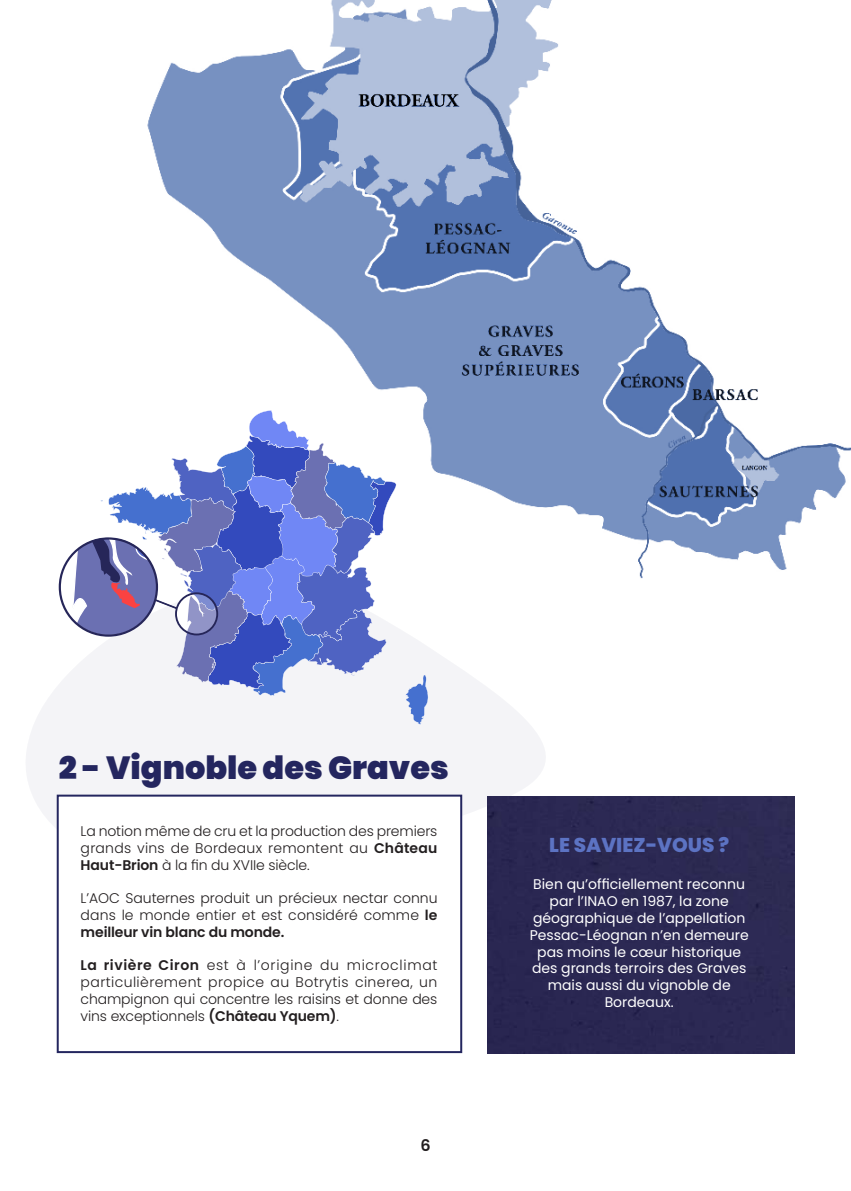
<style>
.page{position:relative;width:851px;height:1191px;background:#fff}
.page>*{position:absolute;margin:0;border:0;box-sizing:border-box;transform-origin:0 0}
.t1{font:900 32px "Poppins";color:#24265f}
.t2{font:800 20px "Poppins";color:#5c73c3}
.t3{font:600 16px "Poppins";color:#231f20}
.t4{font:300 14px/16.8px "Poppins";letter-spacing:-.005em;color:#231f20;text-align:justify}
.t5{font:14px/16.8px "Poppins";color:#fff;text-align:center}
.s1{font-weight:600}
</style>
<div class="page">
<img style="left:147px;top:0;width:703px;height:578px">
<svg style="left:26px;top:553px;width:547px;height:329px;fill:#f4f4f7"></svg>
<svg style="left:59px;top:410px;width:371px;height:315px"></svg>
<div style="left:57px;top:794px;width:405px;height:259px;background:#fff;border:2px solid #24265f"></div>
<div style="left:487px;top:796px;width:307px;height:257px;background:#2b2853"></div>
<h1 class="t1" style="left:59px;top:750px;width:391px">2 - Vignoble des Graves</h1>
<p class="t4" style="left:81px;top:824px;width:358px">La notion même de cru et la production des premiers grands vins de Bordeaux remontent au <span class="s1">Château Haut-Brion</span> à la fin du XVIIe siècle.</p>
<p class="t4" style="left:81px;top:891px;width:358px">L’AOC Sauternes produit un précieux nectar connu dans le monde entier et est considéré comme <span class="s1">le meilleur vin blanc du monde.</span></p>
<p class="t4" style="left:81px;top:958px;width:358px"><span class="s1">La rivière Ciron</span> est à l’origine du microclimat particulièrement propice au Botrytis cinerea, un champignon qui concentre les raisins et donne des vins exceptionnels <span class="s1">(Château Yquem)</span>.</p>
<p class="t3" style="left:420px;top:1136px;width:12px">6</p>
<h2 class="t2" style="left:549px;top:835px;width:181px">LE SAVIEZ-VOUS ?</h2>
<p class="t5" style="left:529px;top:876px;width:220px">Bien qu’officiellement reconnu par l’INAO en 1987, la zone géographique de l’appellation<br>Pessac-Léognan n’en demeure pas moins le cœur historique des grands terroirs des Graves mais aussi du vignoble de<br>Bordeaux.</p>
</div>
